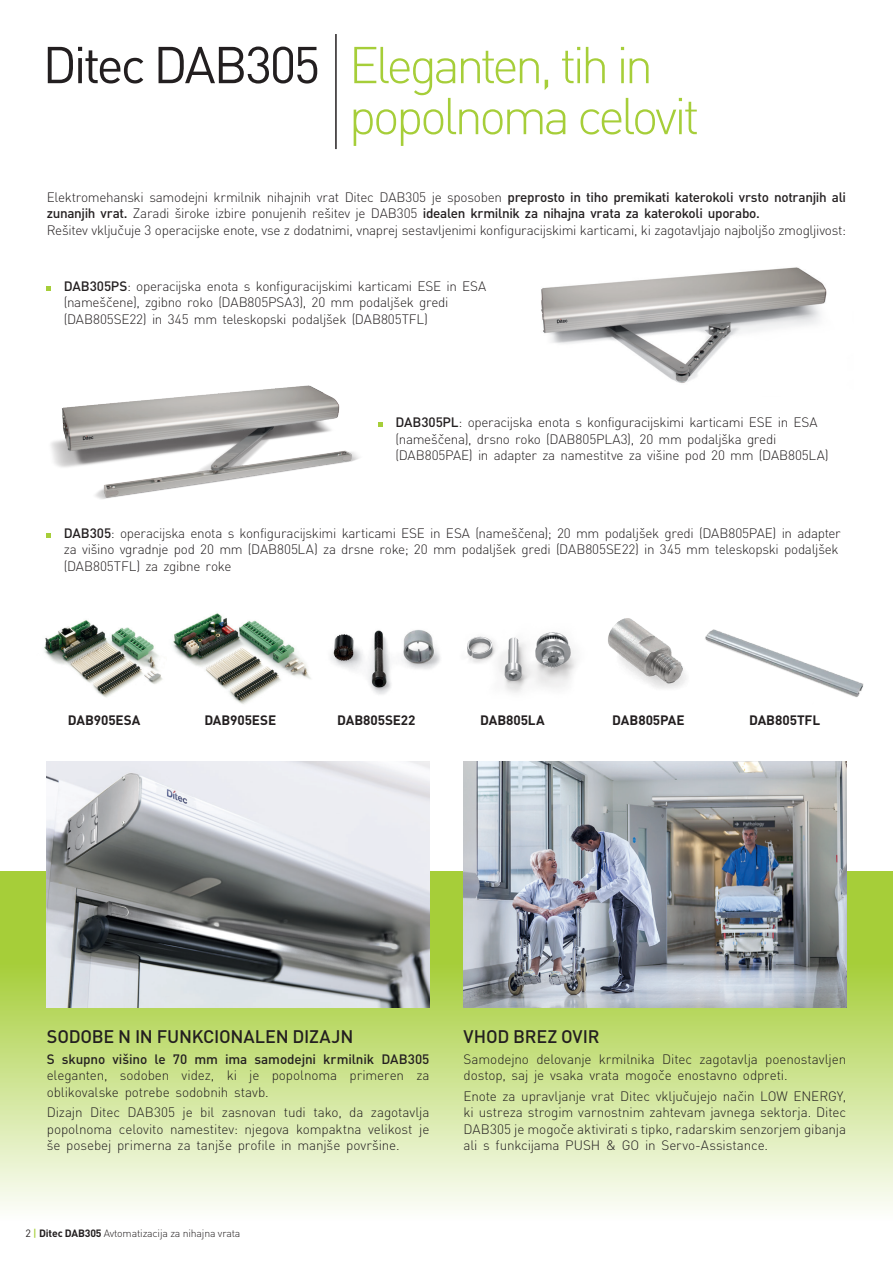
<style>
.page{position:relative;width:893px;height:1263px;background:#fff}
.page>*{position:absolute;margin:0;border:0;box-sizing:border-box;transform-origin:0 0}
.t1{font:300 51px/51px "DIN Pro";letter-spacing:-.075em;color:#a6ce39}
.t2{font:51px "DIN Pro";letter-spacing:-.06em;color:#231f20}
.SubHead_12{font:500 18px "DIN Pro";letter-spacing:-.015em;color:#231f20}
.Bodytext_9_-15{font:300 13.5px/16.5px "DIN Pro";letter-spacing:-.02em;color:#231f20}
.Bodytext_9_-15-2{font:500 13.5px/16.5px "DIN Pro";letter-spacing:-.025em;color:#231f20}
.t3{font:700 13.5px "DIN Pro";letter-spacing:-.005em;color:#231f20}
.t4{font:300 10.5px "DIN Pro";letter-spacing:-.015em;color:#231f20}
.s1{font-weight:300}
.s2{font-weight:500}
.s3{font-weight:400}
.s4{font-weight:500;color:#a6ce39}
.s5{font-weight:700}
</style>
<div class="page">
<div style="left:0;top:872px;width:893px;height:89px;background:#a6ce39"></div>
<div style="left:0;top:961px;width:893px;height:302px;background:linear-gradient(to bottom,#a7ce3e,#fff)"></div>
<img style="left:47px;top:761px;width:382px;height:247px">
<img style="left:463px;top:761px;width:383px;height:247px">
<img style="left:44px;top:620px;width:119px;height:78px">
<img style="left:173px;top:613px;width:138px;height:91px">
<img style="left:330px;top:630px;width:110px;height:65px">
<img style="left:467px;top:632px;width:109px;height:61px">
<img style="left:608px;top:618px;width:78px;height:70px">
<img style="left:705px;top:629px;width:159px;height:68px">
<img style="left:541px;top:267px;width:286px;height:116px">
<img style="left:51px;top:385px;width:329px;height:114px">
<svg style="left:47px;top:287px;width:4px;height:4px"></svg>
<svg style="left:378px;top:423px;width:5px;height:4px"></svg>
<svg style="left:47px;top:533px;width:4px;height:5px"></svg>
<hr style="left:335px;top:34px;width:2px;height:115px;background:#231f20">
<p class="t2" style="left:43px;top:30px;width:279px">Ditec DAB305</p>
<p class="t1" style="left:349px;top:37px;width:352px">Eleganten, tih in popolnoma celovit</p>
<p class="Bodytext_9_-15-2" style="left:47px;top:188px;width:801px"><span class="s1">Elektromehanski samodejni krmilnik nihajnih vrat Ditec DAB305 je sposoben</span> preprosto in tiho premikati katerokoli vrsto notranjih ali zunanjih vrat. <span class="s1">Zaradi široke izbire ponujenih rešitev je DAB305</span> idealen krmilnik za nihajna vrata za katerokoli uporabo.</p>
<p class="Bodytext_9_-15" style="left:47px;top:221px;width:801px">Rešitev vključuje 3 operacijske enote, vse z dodatnimi, vnaprej sestavljenimi konfiguracijskimi karticami, ki zagotavljajo najboljšo zmogljivost:</p>
<p class="Bodytext_9_-15" style="left:64px;top:277px;width:424px"><span class="s2">DAB305PS</span>: operacijska enota s konfiguracijskimi karticami ESE in ESA (nameščene), zgibno roko (DAB805PSA3), 20 mm podaljšek gredi (DAB805SE22) in 345 mm teleskopski podaljšek (DAB805TFL)</p>
<p class="Bodytext_9_-15" style="left:395px;top:413px;width:435px"><span class="s2">DAB305PL</span>: operacijska enota s konfiguracijskimi karticami ESE in ESA (nameščena), drsno roko (DAB805PLA3), 20 mm podaljška gredi (DAB805PAE) in adapter za namestitve za višine pod 20 mm (DAB805LA)</p>
<p class="Bodytext_9_-15" style="left:64px;top:524px;width:778px"><span class="s2">DAB305</span>: operacijska enota s konfiguracijskimi karticami ESE in ESA (nameščena); 20 mm podaljšek gredi (DAB805PAE) in adapter za višino vgradnje pod 20 mm (DAB805LA) za drsne roke; 20 mm podaljšek gredi (DAB805SE22) in 345 mm teleskopski podaljšek (DAB805TFL) za zgibne roke</p>
<p class="t3" style="left:68px;top:711px;width:74px">DAB905ESA</p>
<p class="t3" style="left:204px;top:711px;width:73px">DAB905ESE</p>
<p class="t3" style="left:337px;top:711px;width:80px">DAB805SE22</p>
<p class="t3" style="left:480px;top:711px;width:66px">DAB805LA</p>
<p class="t3" style="left:612px;top:711px;width:74px">DAB805PAE</p>
<p class="t3" style="left:749px;top:711px;width:73px">DAB805TFL</p>
<p class="SubHead_12" style="left:47px;top:1024px;width:308px">SODOBE N IN FUNKCIONALEN DIZAJN</p>
<p class="Bodytext_9_-15" style="left:47px;top:1050px;width:384px;text-align:justify"><span class="s2">S skupno višino le 70 mm ima samodejni krmilnik DAB305 </span>eleganten, sodoben videz, ki je popolnoma primeren za oblikovalske potrebe sodobnih stavb.</p>
<p class="Bodytext_9_-15" style="left:47px;top:1104px;width:384px;text-align:justify">Dizajn Ditec DAB305 je bil zasnovan tudi tako, da zagotavlja popolnoma celovito namestitev: njegova kompaktna velikost je še posebej primerna za tanjše profile in manjše površine.</p>
<p class="t4" style="left:26px;top:1226px;width:216px"><span class="s3">2</span> <span class="s4">|</span> <span class="s5">Ditec DAB305</span> Avtomatizacija za nihajna vrata</p>
<p class="SubHead_12" style="left:464px;top:1024px;width:137px">VHOD BREZ OVIR</p>
<p class="Bodytext_9_-15" style="left:463px;top:1050px;width:384px">Samodejno delovanje krmilnika Ditec zagotavlja poenostavljen dostop, saj je vsaka vrata mogoče enostavno odpreti.</p>
<p class="Bodytext_9_-15" style="left:463px;top:1087px;width:384px;text-align:justify">Enote za upravljanje vrat Ditec vključujejo način LOW ENERGY, ki ustreza strogim varnostnim zahtevam javnega sektorja. Ditec DAB305 je mogoče aktivirati s tipko, radarskim senzorjem gibanja ali s funkcijama PUSH &amp; GO in Servo-Assistance.</p>
</div>
